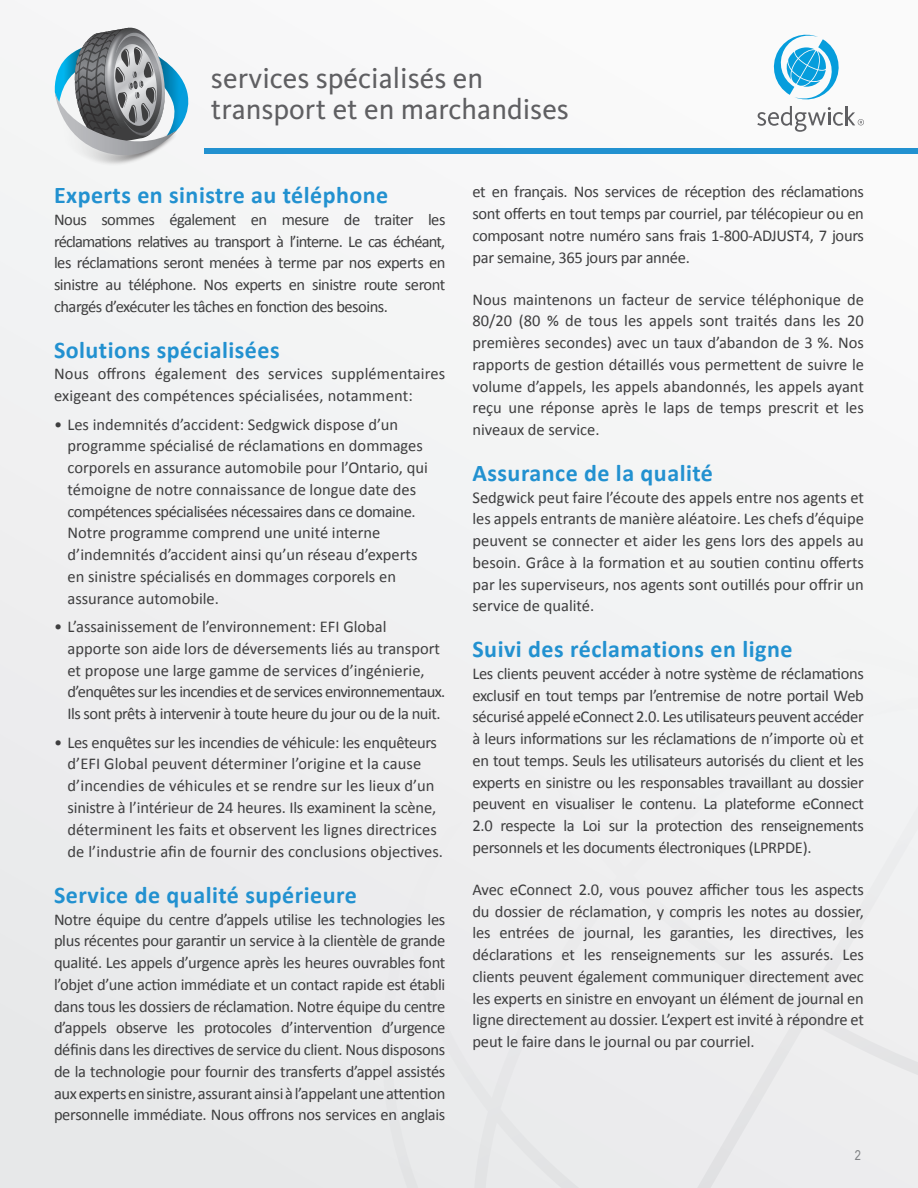
<style>
.page{position:relative;width:918px;height:1188px;background:#f1f2f3}
.page>*{position:absolute;margin:0;border:0;box-sizing:border-box;transform-origin:0 0}
.t1{font:29.4px/31.5px "Kievit OT";color:#5f5f62}
.t2{font:700 24px "Calibri";letter-spacing:.02em;color:#2291d0}
.t3{font:16.5px/21.8px "Calibri";color:#3e3e3f;text-align:justify}
.t4{font:13.5px "Arial Narrow";color:#808285}
</style>
<div class="page">
<svg style="left:382px;top:954px;width:536px;height:234px"></svg>
<svg style="left:757px;top:35px;width:107px;height:97px"></svg>
<div style="left:205px;top:148px;width:713px;height:6px;background:#2291d0"></div>
<svg style="left:54px;top:28px;width:135px;height:136px"></svg>
<h1 class="t1" style="left:211px;top:63px;width:360px">services spécialisés en transport et en marchandises</h1>
<p class="t2" style="left:54px;top:180px;width:336px">Experts en sinistre au téléphone</p>
<p class="t3" style="left:54px;top:208px;width:393px">Nous sommes également en mesure de traiter les réclamations relatives au transport à l’interne. Le cas échéant, les réclamations seront menées à terme par nos experts en sinistre au téléphone. Nos experts en sinistre route seront chargés d’exécuter les tâches en fonction des besoins.</p>
<p class="t2" style="left:54px;top:334px;width:227px">Solutions spécialisées</p>
<p class="t3" style="left:54px;top:363px;width:393px">Nous offrons également des services supplémentaires exigeant des compétences spécialisées, notamment:</p>
<p class="t3" style="left:68px;top:413px;width:362px;text-align:left;text-indent:-14px">• Les indemnités d’accident: Sedgwick dispose d’un programme spécialisé de réclamations en dommages corporels en assurance automobile pour l’Ontario, qui témoigne de notre connaissance de longue date des compétences spécialisées nécessaires dans ce domaine.<br>Notre programme comprend une unité interne d’indemnités d’accident ainsi qu’un réseau d’experts en sinistre spécialisés en dommages corporels en assurance automobile.</p>
<p class="t3" style="left:68px;top:616px;width:379px;text-align:left;text-indent:-14px">• L’assainissement de l’environnement: EFI Global<br>apporte son aide lors de déversements liés au transport et propose une large gamme de services d’ingénierie, d’enquêtes sur les incendies et de services environnementaux.<br>Ils sont prêts à intervenir à toute heure du jour ou de la nuit.</p>
<p class="t3" style="left:68px;top:731px;width:377px;text-align:left;text-indent:-14px">• Les enquêtes sur les incendies de véhicule: les enquêteurs d’EFI Global peuvent déterminer l’origine et la cause d’incendies de véhicules et se rendre sur les lieux d’un sinistre à l’intérieur de 24 heures. Ils examinent la scène, déterminent les faits et observent les lignes directrices de l’industrie afin de fournir des conclusions objectives.</p>
<p class="t2" style="left:54px;top:879px;width:304px">Service de qualité supérieure</p>
<p class="t3" style="left:54px;top:908px;width:393px">Notre équipe du centre d’appels utilise les technologies les plus récentes pour garantir un service à la clientèle de grande qualité. Les appels d’urgence après les heures ouvrables font l’objet d’une action immédiate et un contact rapide est établi dans tous les dossiers de réclamation. Notre équipe du centre d’appels observe les protocoles d’intervention d’urgence définis dans les directives de service du client. Nous disposons de la technologie pour fournir des transferts d’appel assistés aux experts en sinistre, assurant ainsi à l’appelant une attention personnelle immédiate. Nous offrons nos services en anglais</p>
<p class="t3" style="left:472px;top:181px;width:393px">et en français. Nos services de réception des réclamations sont offerts en tout temps par courriel, par télécopieur ou en composant notre numéro sans frais 1-800-ADJUST4, 7 jours par semaine, 365 jours par année.</p>
<p class="t3" style="left:472px;top:288px;width:393px">Nous maintenons un facteur de service téléphonique de 80/20 (80 % de tous les appels sont traités dans les 20 premières secondes) avec un taux d’abandon de 3 %. Nos rapports de gestion détaillés vous permettent de suivre le volume d’appels, les appels abandonnés, les appels ayant reçu une réponse après le laps de temps prescrit et les niveaux de service.</p>
<p class="t2" style="left:472px;top:458px;width:242px">Assurance de la qualité</p>
<p class="t3" style="left:472px;top:486px;width:393px">Sedgwick peut faire l’écoute des appels entre nos agents et les appels entrants de manière aléatoire. Les chefs d’équipe peuvent se connecter et aider les gens lors des appels au besoin. Grâce à la formation et au soutien continu offerts par les superviseurs, nos agents sont outillés pour offrir un service de qualité.</p>
<p class="t2" style="left:472px;top:634px;width:322px">Suivi des réclamations en ligne</p>
<p class="t3" style="left:472px;top:663px;width:393px">Les clients peuvent accéder à notre système de réclamations exclusif en tout temps par l’entremise de notre portail Web sécurisé appelé eConnect 2.0. Les utilisateurs peuvent accéder à leurs informations sur les réclamations de n’importe où et en tout temps. Seuls les utilisateurs autorisés du client et les experts en sinistre ou les responsables travaillant au dossier peuvent en visualiser le contenu. La plateforme eConnect 2.0 respecte la Loi sur la protection des renseignements personnels et les documents électroniques (LPRPDE).</p>
<p class="t3" style="left:472px;top:879px;width:393px">Avec eConnect 2.0, vous pouvez afficher tous les aspects du dossier de réclamation, y compris les notes au dossier, les entrées de journal, les garanties, les directives, les déclarations et les renseignements sur les assurés. Les clients peuvent également communiquer directement avec les experts en sinistre en envoyant un élément de journal en ligne directement au dossier. L’expert est invité à répondre et peut le faire dans le journal ou par courriel.</p>
<p class="t4" style="left:855px;top:1145px;width:8px">2</p>
</div>
